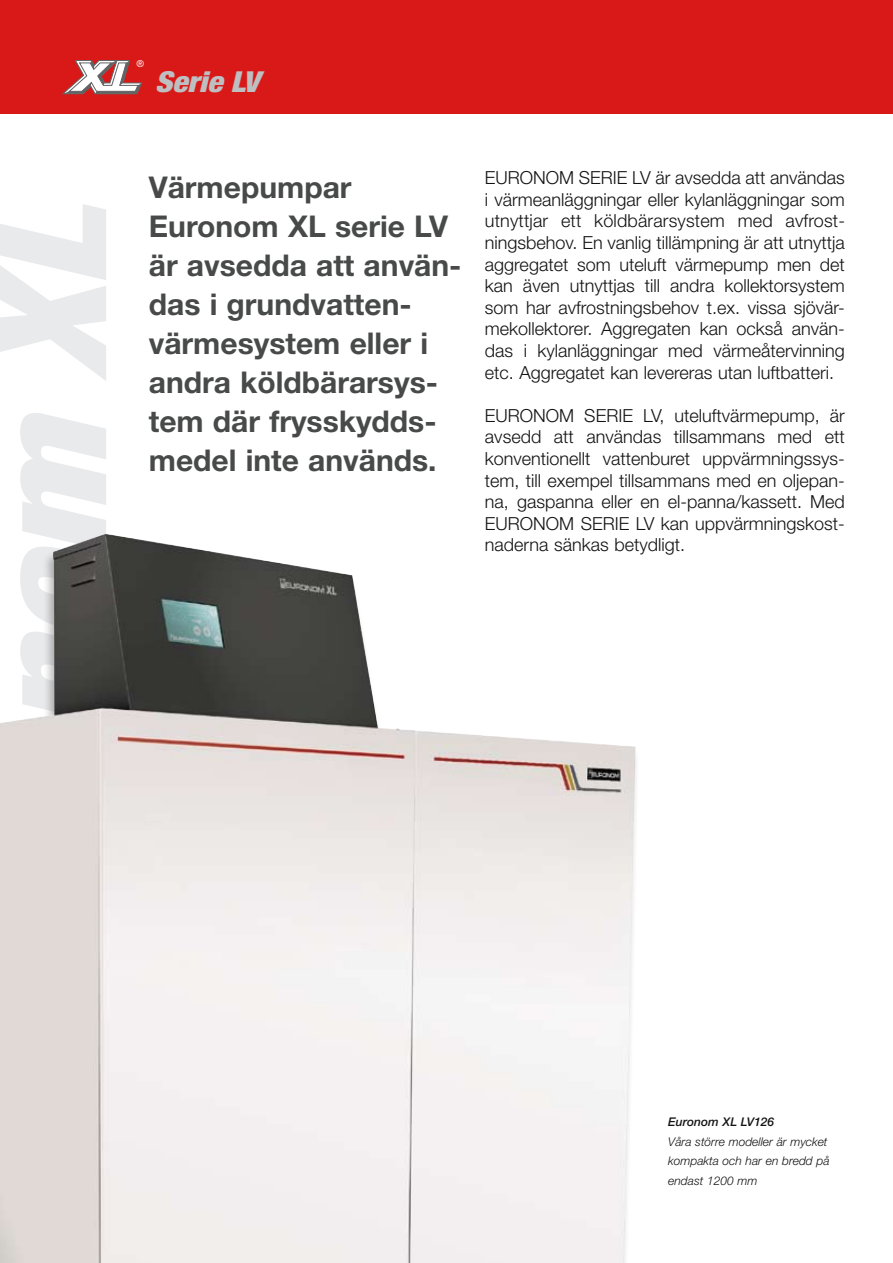
<style>
.page{position:relative;width:893px;height:1263px;background:#fff}
.page>*{position:absolute;margin:0;border:0;box-sizing:border-box;transform-origin:0 0}
.t1{font:italic 900 condensed 154.95px "Helvetica Neue";color:#e9eaeb;scale:1.1 1}
.t2{font:700 30px/39px "Helvetica Neue";color:#484949}
.t3{font:italic 900 condensed 28.95px "Helvetica Neue";color:#bebfc1;scale:1.1 1}
.t4{font:300 18px/21.6px "Helvetica Neue";color:#141314;text-align:justify}
.t5{font:italic 300 12px/19.5px "Helvetica Neue";color:#141314}
.t6{font:italic 500 12px "Helvetica Neue";color:#141314}
.t7{font:condensed 9.6px "Helvetica Neue";color:#fff}
</style>
<div class="page">
<div style="left:0;top:0;width:893px;height:114px;background:#d91918"></div>
<svg style="left:62px;top:60px;width:80px;height:34px"></svg>
<img style="left:0;top:534px;width:636px;height:729px">
<p class="t7" style="left:137px;top:58px;width:9px">®</p>
<h3 class="t3" style="left:155px;top:64px;width:96px">Serie LV</h3>
<h1 class="t1" style="left:-44px;top:1049px;width:770px;rotate:-90deg">Euronom XL</h1>
<h2 class="t2" style="left:149px;top:167px;width:314px">Värmepumpar<br>Euronom XL serie LV är avsedda att använ&shy;das i grundvatten&shy;värmesystem eller i andra köldbärarsys&shy;tem där frysskydds&shy;medel inte används.</h2>
<p class="t4" style="left:485px;top:167px;width:362px">EURONOM SERIE LV är avsedda att användas i värmeanläggningar eller kylanläggningar som utnyttjar ett köldbärarsystem med avfrost&shy;ningsbehov. En vanlig tillämpning är att utnyttja aggregatet som uteluft värmepump men det kan även utnyttjas till andra kollektorsystem som har avfrostningsbehov t.ex. vissa sjövär&shy;mekollektorer. Aggregaten kan också använ&shy;das i kylanläggningar med värmeåtervinning etc. Aggregatet kan levereras utan luftbatteri.</p>
<p class="t4" style="left:485px;top:404px;width:361px">EURONOM SERIE LV, uteluftvärmepump, är avsedd att användas tillsammans med ett konventionellt vattenburet uppvärmningssys&shy;tem, till exempel tillsammans med en oljepan&shy;na, gaspanna eller en el-panna/kassett. Med EURONOM SERIE LV kan uppvärmningskost&shy;naderna sänkas betydligt.</p>
<p class="t6" style="left:668px;top:1115px;width:108px">Euronom XL LV126</p>
<p class="t5" style="left:668px;top:1131px;width:163px">Våra större modeller är mycket kompakta och har en bredd på endast 1200 mm</p>
</div>
